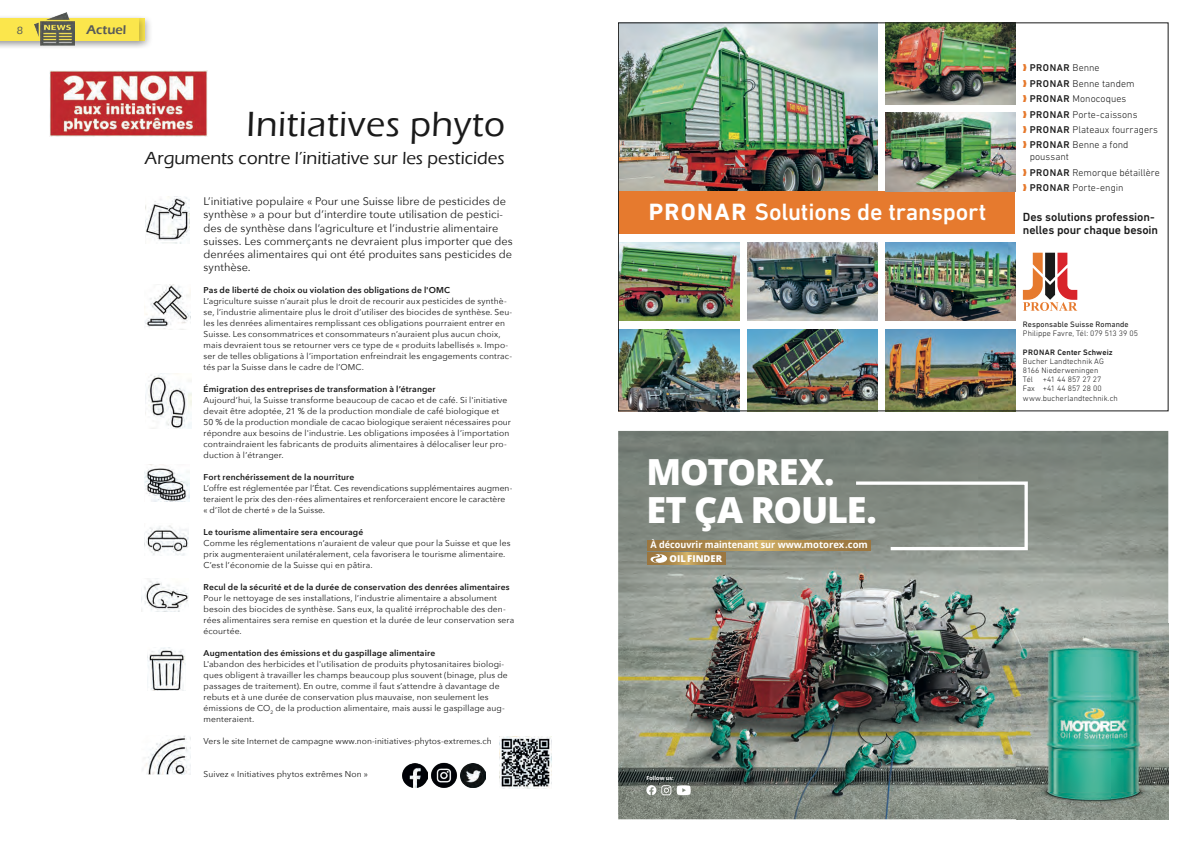
<style>
.page{position:relative;width:1191px;height:842px;background:#fff}
.page>*{position:absolute;margin:0;border:0;box-sizing:border-box;transform-origin:0 0}
.t1{font:800 36px/37.9px "Open Sans";letter-spacing:-.03em;color:#fff}
.t2{font:500 36px "Eras ITC";letter-spacing:.02em;color:#1a1a1a}
.t3{font:500 24px "DIN Next LT Pro";letter-spacing:-.01em;color:#fff}
.t4{font:500 18px "Eras ITC";color:#1a1a1a}
.t5{font:600 13px "Eras ITC";color:#585a5a}
.t6{font:500 12px/13px "DIN Next LT Pro";letter-spacing:-.01em;color:#1a1a1a}
.t7{font:11px/13.2px "Avenir Next";color:#1a1a1a}
.t8{font:500 11px "Eras ITC";color:#555b5b}
.t9{font:300 10px/15.4px "DIN Next LT Pro";color:#1a1a1a}
.t10{font:700 9.5px "Open Sans";color:#fff;scale:.96 1}
.t11{font:800 9.5px "Open Sans";color:#fff}
.t12{font:8.5px/11px "Avenir Next";letter-spacing:.01em;color:#1a1a1a}
.t13{font:600 8.5px "Avenir Next";letter-spacing:.015em;color:#1a1a1a}
.t14{font:300 8px/9.2px "DIN Next LT Pro";letter-spacing:.01em;color:#1a1a1a}
.t15{font:8px "DIN Next LT Pro";letter-spacing:.01em;color:#1a1a1a}
.t16{font:500 8px "DIN Next LT Pro";letter-spacing:.015em;color:#1a1a1a}
.t17{font:700 5.6px "Open Sans";color:#fff}
.s1{font-weight:700}
.s2{color:#e67a2e}
.s3{font-weight:500}
</style>
<div class="page">
<div style="left:0;top:15px;width:154px;height:35px;background:#1a1a1a;opacity:.25"></div>
<div style="left:0;top:15px;width:148px;height:35px;background:#1a1a1a;opacity:.25"></div>
<div style="left:0;top:18px;width:139px;height:23px;background:#fbe64c"></div>
<img style="left:35px;top:13px;width:39px;height:33px">
<img style="left:618px;top:431px;width:550px;height:388px">
<svg style="left:646px;top:785px;width:25px;height:10px"></svg>
<svg style="left:677px;top:785px;width:13px;height:10px"></svg>
<img style="left:1016px;top:624px;width:152px;height:195px">
<svg style="left:647px;top:540px;width:205px;height:10px;background:#af8c4d"></svg>
<div style="left:647px;top:553px;width:78px;height:11px;background:#9c7841"></div>
<svg style="left:666px;top:553px;width:42px;height:11px"></svg>
<svg style="left:650px;top:554px;width:17px;height:9px"></svg>
<svg style="left:852px;top:480px;width:177px;height:72px;background:#90968d"></svg>
<svg style="left:1165px;top:817px;width:4px;height:3px"></svg>
<img style="left:620px;top:25px;width:257px;height:166px">
<div style="left:618px;top:191px;width:397px;height:43px;background:#e67a2e"></div>
<img style="left:747px;top:329px;width:130px;height:80px">
<img style="left:620px;top:242px;width:119px;height:79px">
<img style="left:620px;top:329px;width:119px;height:80px">
<img style="left:747px;top:242px;width:130px;height:79px">
<img style="left:885px;top:25px;width:130px;height:79px">
<img style="left:885px;top:113px;width:130px;height:78px">
<img style="left:885px;top:242px;width:130px;height:79px">
<img style="left:885px;top:329px;width:130px;height:80px">
<svg style="left:1023px;top:253px;width:54px;height:58px"></svg>
<img style="left:146px;top:196px;width:43px;height:48px">
<img style="left:145px;top:284px;width:45px;height:45px">
<img style="left:146px;top:374px;width:45px;height:54px">
<img style="left:145px;top:464px;width:44px;height:38px">
<img style="left:144px;top:525px;width:44px;height:30px">
<img style="left:144px;top:578px;width:44px;height:33px">
<img style="left:142px;top:736px;width:48px;height:39px">
<img style="left:461px;top:763px;width:24px;height:25px">
<img style="left:431px;top:762px;width:26px;height:26px">
<img style="left:403px;top:763px;width:24px;height:25px">
<img style="left:499px;top:737px;width:53px;height:52px">
<img style="left:147px;top:647px;width:38px;height:44px">
<img style="left:50px;top:70px;width:157px;height:67px">
<p class="t8" style="left:14px;top:24px;width:14px">4 28</p>
<h3 class="t5" style="left:86px;top:22px;width:41px">Actuel</h3>
<h1 class="t2" style="left:246px;top:104px;width:260px">Initiatives phyto</h1>
<h3 class="t4" style="left:145px;top:148px;width:361px">Arguments contre l’initiative sur les pesticides</h3>
<p class="t7" style="left:204px;top:194px;width:311px">L’initiative populaire « Pour une Suisse libre de pesticides de synthèse » a pour but d’interdire toute utilisation de pestici&shy;des de synthèse dans l’agriculture et l’industrie alimentaire suisses. Les commerçants ne devraient plus importer que des denrées alimentaires qui ont été produites sans pesticides de synthèse.</p>
<p class="t13" style="left:204px;top:283px;width:248px">Pas de liberté de choix ou violation des obligations de l'OMC</p>
<p class="t12" style="left:204px;top:295px;width:310px">L’agriculture suisse n’aurait plus le droit de recourir aux pesticides de synthè&shy;se, l’industrie alimentaire plus le droit d’utiliser des biocides de synthèse. Seu&shy;les les denrées alimentaires remplissant ces obligations pourraient entrer en Suisse. Les consommatrices et consommateurs n’auraient plus aucun choix, mais devraient tous se retourner vers ce type de « produits labellisés ». Impo&shy;ser de telles obligations à l’importation enfreindrait les engagements contrac&shy;tés par la Suisse dans le cadre de l’OMC.</p>
<p class="t13" style="left:204px;top:382px;width:234px">Émigration des entreprises de transformation à l’étranger</p>
<p class="t12" style="left:204px;top:394px;width:309px">Aujourd’hui, la Suisse transforme beaucoup de cacao et de café. Si l'initiative devait être adoptée, 21 % de la production mondiale de café biologique et 50 % de la production mondiale de cacao biologique seraient nécessaires pour répondre aux besoins de l'industrie. Les obligations imposées à l’importation contraindraient les fabricants de produits alimentaires à délocaliser leur pro&shy;duction à l’étranger.</p>
<p class="t13" style="left:204px;top:470px;width:152px">Fort renchérissement de la nourriture</p>
<p class="t12" style="left:204px;top:482px;width:310px">L’offre est réglementée par l’État. Ces revendications supplémentaires augmen&shy;teraient le prix des den-rées alimentaires et renforceraient encore le caractère<br>« d’îlot de cherté » de la Suisse.</p>
<p class="t13" style="left:204px;top:525px;width:161px">Le tourisme alimentaire sera encouragé</p>
<p class="t12" style="left:204px;top:537px;width:308px">Comme les réglementations n’auraient de valeur que pour la Suisse et que les prix augmenteraient unilatéralement, cela favorisera le tourisme alimentaire.<br>C’est l’économie de la Suisse qui en pâtira.</p>
<p class="t13" style="left:204px;top:580px;width:307px">Recul de la sécurité et de la durée de conservation des denrées alimentaires</p>
<p class="t12" style="left:204px;top:592px;width:312px">Pour le nettoyage de ses installations, l’industrie alimentaire a absolument besoin des biocides de synthèse. Sans eux, la qualité irréprochable des den&shy;rées alimentaires sera remise en question et la durée de leur conservation sera écourtée.</p>
<p class="t13" style="left:204px;top:646px;width:233px">Augmentation des émissions et du gaspillage alimentaire</p>
<p class="t12" style="left:204px;top:658px;width:306px">L'abandon des herbicides et l'utilisation de produits phytosanitaires biologi&shy;ques obligent à travailler les champs beaucoup plus souvent (binage, plus de passages de traitement). En outre, comme il faut s’attendre à davantage de rebuts et à une durée de conservation plus mauvaise, non seulement les émissions de CO<sub>2</sub> de la production alimentaire, mais aussi le gaspillage aug&shy;menteraient.</p>
<p class="t12" style="left:204px;top:735px;width:289px">Vers le site Internet de campagne www.non-initiatives-phytos-extremes.ch</p>
<p class="t12" style="left:204px;top:768px;width:166px">Suivez « Initiatives phytos extrêmes Non »</p>
<h2 class="t3" style="left:648px;top:198px;width:339px"><span class="s1">PRONAR</span> Solutions de transport</h2>
<h1 class="t1" style="left:646px;top:451px;width:232px">MOTOREX.<br>ET ÇA ROULE.</h1>
<p class="t10" style="left:650px;top:538px;width:228px">À découvrir maintenant sur www.motorex.com</p>
<p class="t11" style="left:669px;top:551px;width:54px">OIL FINDER</p>
<p class="t9" style="left:1023px;top:60px;width:137px"><span class="s2">❱</span> <span class="s3">PRONAR</span> Benne<br><span class="s2">❱</span> <span class="s3">PRONAR</span> Benne tandem<br><span class="s2">❱</span> <span class="s3">PRONAR</span> Monocoques<br><span class="s2">❱</span> <span class="s3">PRONAR</span> Porte-caissons<br><span class="s2">❱</span> <span class="s3">PRONAR</span> Plateaux fourragers <span class="s2">❱</span> <span class="s3">PRONAR</span> Benne a fond</p>
<p class="t9" style="left:1023px;top:149px;width:138px;text-indent:7px">poussant<br><span class="s2">❱</span> <span class="s3">PRONAR</span> Remorque bétaillère <span class="s2">❱</span> <span class="s3">PRONAR</span> Porte-engin</p>
<h3 class="t6" style="left:1023px;top:210px;width:137px">Des solutions profession&shy;nelles pour chaque besoin</h3>
<p class="t15" style="left:1023px;top:320px;width:107px">Responsable Suisse Romande</p>
<p class="t14" style="left:1023px;top:329px;width:117px">Philippe Favre, Tél: 079 513 39 05</p>
<p class="t16" style="left:1023px;top:347px;width:91px">PRONAR Center Schweiz</p>
<p class="t14" style="left:1023px;top:356px;width:97px">Bucher Landtechnik AG<br>8166 Niederweningen<br>Tél +41 44 857 27 27<br>Fax +41 44 857 28 00 www.bucherlandtechnik.ch</p>
<p class="t17" style="left:646px;top:774px;width:29px">Follow us:</p>
</div>
